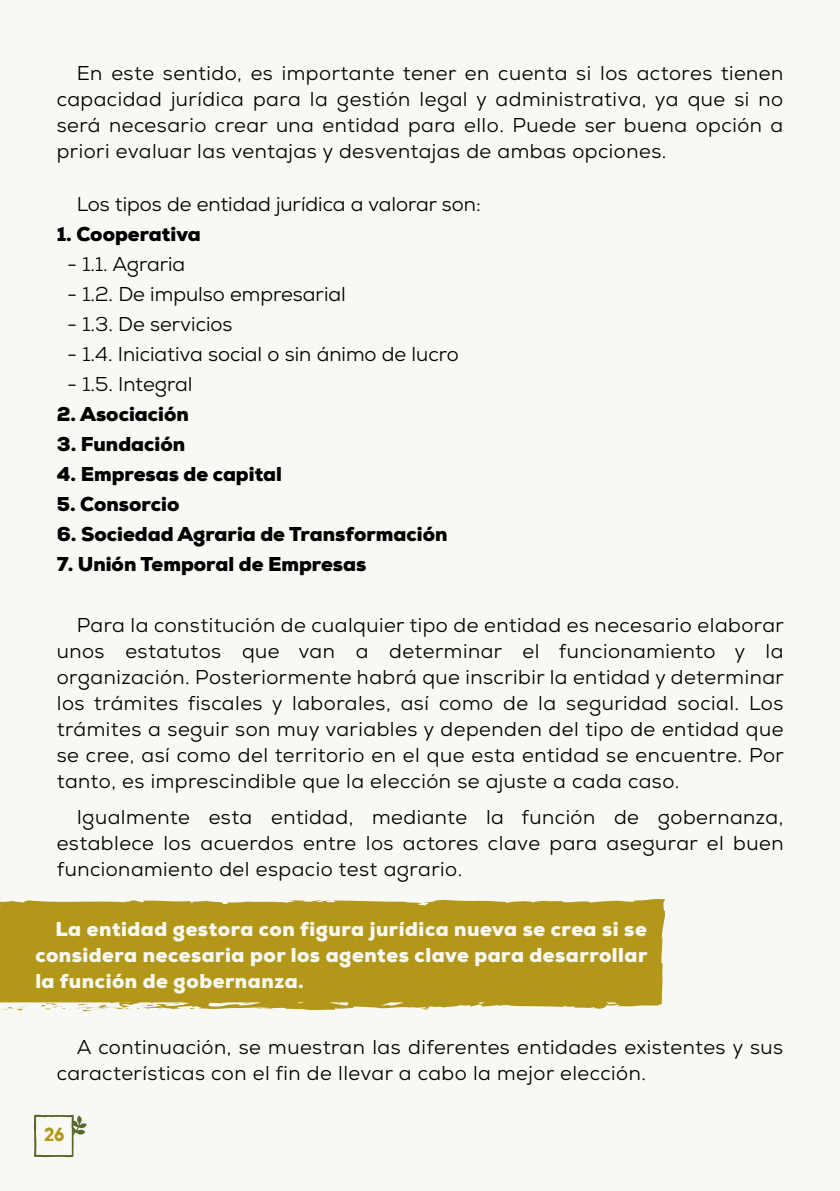
<style>
.page{position:relative;width:840px;height:1191px;background:#fff}
.page>*{position:absolute;margin:0;border:0;box-sizing:border-box;transform-origin:0 0}
.t1{font:20px/26px "Nexa";letter-spacing:.025em;color:#000;text-align:justify}
.t2{font:20px "Nexa";color:#000}
.t3{font:900 20px "Nexa";color:#000}
.t4{font:900 20px/26px "Nexa";letter-spacing:.025em;color:#f8f8f4;text-align:justify}
.t5{font:20px "Nexa";letter-spacing:-.005em;color:#000}
.t6{font:700 18px "Arvo";color:#b29719}
</style>
<div class="page">
<div style="left:0;top:0;width:839px;height:1191px;background:#f8f8f4"></div>
<svg style="left:0;top:899px;width:664px;height:112px;background:#b69d27"></svg>
<svg style="left:137px;top:1002px;width:64px;height:8px"></svg>
<svg style="left:242px;top:1002px;width:31px;height:7px"></svg>
<svg style="left:33px;top:1114px;width:54px;height:44px"></svg>
<p class="t1" style="left:57px;top:60px;width:727px;text-indent:20px">En este sentido, es importante tener en cuenta si los actores tienen capacidad jurídica para la gestión legal y administrativa, ya que si no será necesario crear una entidad para ello. Puede ser buena opción a priori evaluar las ventajas y desventajas de ambas opciones.</p>
<p class="t2" style="left:77px;top:191px;width:405px">Los tipos de entidad jurídica a valorar son:</p>
<p class="t3" style="left:57px;top:221px;width:145px">1. Cooperativa</p>
<p class="t2" style="left:67px;top:251px;width:119px">- 1.1. Agraria</p>
<p class="t2" style="left:67px;top:281px;width:280px">- 1.2. De impulso empresarial</p>
<p class="t2" style="left:67px;top:311px;width:167px">- 1.3. De servicios</p>
<p class="t2" style="left:67px;top:341px;width:393px">- 1.4. Iniciativa social o sin ánimo de lucro</p>
<p class="t5" style="left:67px;top:371px;width:127px">- 1.5. Integral</p>
<p class="t3" style="left:57px;top:401px;width:134px">2. Asociación</p>
<p class="t3" style="left:57px;top:431px;width:130px">3. Fundación</p>
<p class="t3" style="left:57px;top:461px;width:227px">4. Empresas de capital</p>
<p class="t3" style="left:57px;top:491px;width:124px">5. Consorcio</p>
<p class="t3" style="left:57px;top:521px;width:392px">6. Sociedad Agraria de Transformación</p>
<p class="t3" style="left:57px;top:551px;width:311px">7. Unión Temporal de Empresas</p>
<p class="t1" style="left:57px;top:612px;width:728px;text-indent:20px">Para la constitución de cualquier tipo de entidad es necesario elaborar unos estatutos que van a determinar el funcionamiento y la organización. Posteriormente habrá que inscribir la entidad y determinar los trámites fiscales y laborales, así como de la seguridad social. Los trámites a seguir son muy variables y dependen del tipo de entidad que se cree, así como del territorio en el que esta entidad se encuentre. Por tanto, es imprescindible que la elección se ajuste a cada caso.</p>
<p class="t1" style="left:57px;top:804px;width:727px;text-indent:20px">Igualmente esta entidad, mediante la función de gobernanza, establece los acuerdos entre los actores clave para asegurar el buen funcionamiento del espacio test agrario.</p>
<p class="t4" style="left:35px;top:916px;width:613px;text-indent:20px">La entidad gestora con figura jurídica nueva se crea si se considera necesaria por los agentes clave para desarrollar la función de gobernanza.</p>
<p class="t1" style="left:57px;top:1034px;width:727px;text-indent:20px">A continuación, se muestran las diferentes entidades existentes y sus características con el fin de llevar a cabo la mejor elección.</p>
<p class="t6" style="left:44px;top:1124px;width:22px">26</p>
</div>
